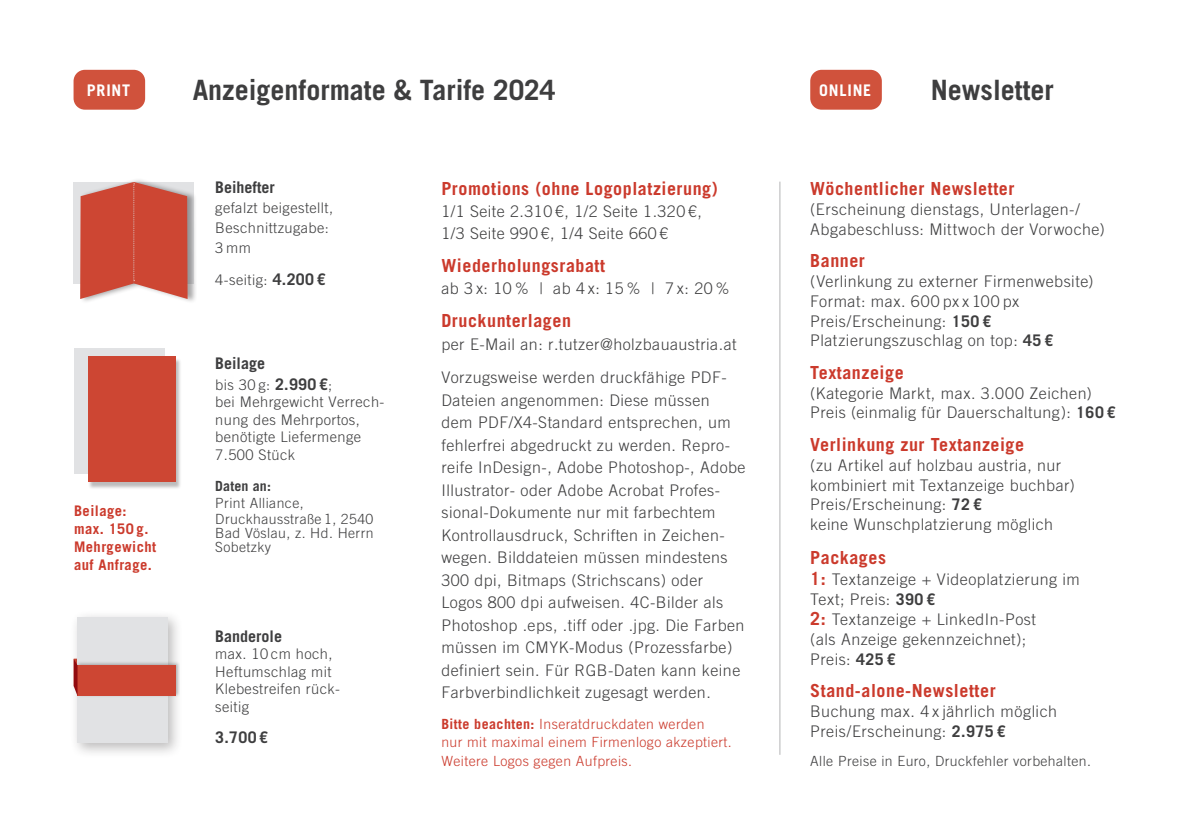
<style>
.page{position:relative;width:1191px;height:840px;background:#fff}
.page>*{position:absolute;margin:0;border:0;box-sizing:border-box;transform-origin:0 0}
.t1{font:700 28px "Trade Gothic LT Std";color:#3e3e3f}
.t2{font:700 18px "Trade Gothic LT Std";letter-spacing:.03em;color:#cb3a2c}
.t3{font:300 16px/22.4px "Trade Gothic LT Std";letter-spacing:.03em;color:#3e3e3f}
.t4{font:700 16px "Trade Gothic LT Std";color:#3e3e3f}
.t5{font:700 16px "Trade Gothic LT Std";letter-spacing:.05em;color:#fff}
.t6{font:300 14.6px/17.6px "Trade Gothic LT Std";letter-spacing:.03em;color:#3e3e3f}
.t7{font:700 14.6px/18px "Trade Gothic LT Std";letter-spacing:.03em;color:#cb3a2c}
.t8{font:300 14px/16.8px "Trade Gothic LT Std";letter-spacing:.03em;color:#3e3e3f}
.t9{font:300 14px/18.8px "Trade Gothic LT Std";letter-spacing:.03em;color:#cb3a2c}
.t10{font:700 14px "Trade Gothic LT Std";letter-spacing:.01em;color:#3e3e3f}
.s1{font-weight:700;font-size:16px}
.s2{font-weight:700}
.s3{font-weight:700;font-size:18px;color:#cb3a2c}
</style>
<div class="page">
<hr style="left:779px;top:181px;width:1px;height:573px;background:#808285">
<div style="left:74px;top:181px;width:60px;height:102px;background:#e1e2e4"></div>
<div style="left:80px;top:177px;width:117px;height:126px;background:#231f20;opacity:.4"></div>
<svg style="left:80px;top:182px;width:108px;height:117px;background:#d05c4b"></svg>
<div style="left:70px;top:609px;width:114px;height:149px;background:#231f20;opacity:.3"></div>
<div style="left:78px;top:617px;width:90px;height:125px;background:#e1e2e4"></div>
<div style="left:75px;top:660px;width:105px;height:37px;background:#231f20;opacity:.3"></div>
<div style="left:78px;top:665px;width:98px;height:30px;background:#cd4633"></div>
<svg style="left:74px;top:658px;width:3px;height:37px"></svg>
<div style="left:74px;top:348px;width:90px;height:125px;background:#e1e2e4"></div>
<div style="left:88px;top:358px;width:94px;height:131px;background:#231f20;opacity:.3"></div>
<div style="left:89px;top:356px;width:87px;height:125px;background:#cd4633"></div>
<div style="left:810px;top:70px;width:72px;height:40px;background:#d0523c;border-radius:11px"></div>
<div style="left:74px;top:70px;width:71px;height:40px;background:#d0523c;border-radius:11px"></div>
<p class="t5" style="left:87px;top:80px;width:45px">PRINT</p>
<h1 class="t1" style="left:193px;top:73px;width:364px">Anzeigenformate &amp; Tarife 2024</h1>
<p class="t5" style="left:819px;top:80px;width:53px">ONLINE</p>
<h1 class="t1" style="left:931px;top:73px;width:124px">Newsletter</h1>
<p class="t7" style="left:74px;top:501px;width:84px">Beilage: max. 150 g.<br>Mehrgewicht auf Anfrage.</p>
<p class="t4" style="left:215px;top:178px;width:61px">Beihefter</p>
<p class="t6" style="left:215px;top:198px;width:119px;line-height:20px">gefalzt beigestellt,<br>Beschnittzugabe:<br>3mm</p>
<p class="t6" style="left:215px;top:270px;width:112px">4-seitig: <span class="s1">4.200 €</span></p>
<p class="t4" style="left:215px;top:354px;width:51px">Beilage</p>
<p class="t6" style="left:215px;top:375px;width:171px">bis 30 g: <span class="s1">2.990 €</span>;<br>bei Mehrgewicht Verrech&shy;nung des Mehrportos, benötigte Liefermenge<br>7.500 Stück</p>
<p class="t10" style="left:215px;top:477px;width:57px">Daten an:</p>
<p class="t8" style="left:215px;top:493px;width:160px">Print Alliance,<br>Druckhausstraße 1, 2540</p>
<p class="t8" style="left:215px;top:526px;width:160px;line-height:14px">Bad Vöslau, z. Hd. Herrn<br>Sobetzky</p>
<p class="t4" style="left:215px;top:626px;width:68px">Banderole</p>
<p class="t6" style="left:215px;top:644px;width:126px">max. 10 cm hoch,<br>Heftumschlag mit<br>Klebestreifen rück&shy;seitig</p>
<p class="t4" style="left:215px;top:727px;width:54px">3.700 €</p>
<p class="t2" style="left:441px;top:177px;width:278px">Promotions (ohne Logoplatzierung)</p>
<p class="t3" style="left:441px;top:199px;width:262px">1/1 Seite 2.310 €, 1/2 Seite 1.320 €,<br>1/3 Seite 990 €, 1/4 Seite 660 €</p>
<p class="t2" style="left:441px;top:254px;width:165px">Wiederholungsrabatt</p>
<p class="t3" style="left:441px;top:277px;width:290px">ab 3 x: 10 % | ab 4 x: 15 % | 7 x: 20 %</p>
<p class="t2" style="left:441px;top:310px;width:131px">Druckunterlagen</p>
<p class="t3" style="left:441px;top:326px;width:297px;line-height:33.8px">per E-Mail an: r.tutzer@holzbauaustria.at<br>Vorzugsweise werden druckfähige PDF-</p>
<p class="t3" style="left:441px;top:388px;width:306px">Dateien angenommen: Diese müssen<br>dem PDF/X4-Standard entsprechen, um fehlerfrei abgedruckt zu werden. Repro&shy;reife InDesign-, Adobe Photoshop-, Adobe Illustrator- oder Adobe Acrobat Profes&shy;sional-Dokumente nur mit farbechtem Kontrollausdruck, Schriften in Zeichen&shy;wegen. Bilddateien müssen mindestens 300 dpi, Bitmaps (Strichscans) oder Logos 800 dpi aufweisen. 4C-Bilder als Photoshop .eps, .tiff oder .jpg. Die Farben müssen im CMYK-Modus (Prozessfarbe) definiert sein. Für RGB-Daten kann keine Farbverbindlichkeit zugesagt werden.</p>
<p class="t9" style="left:441px;top:713px;width:292px"><span class="s2">Bitte beachten:</span> Inseratdruckdaten werden<br>nur mit maximal einem Firmenlogo akzeptiert.<br>Weitere Logos gegen Aufpreis.</p>
<p class="t2" style="left:810px;top:177px;width:206px">Wöchentlicher Newsletter</p>
<p class="t3" style="left:810px;top:198px;width:296px;line-height:20px">(Erscheinung dienstags, Unterlagen-/<br>Abgabeschluss: Mittwoch der Vorwoche)</p>
<p class="t2" style="left:810px;top:249px;width:56px">Banner</p>
<p class="t3" style="left:810px;top:270px;width:285px;line-height:20px">(Verlinkung zu externer Firmenwebsite)<br>Format: max. 600 px x 100 px<br>Preis/Erscheinung: <span class="s2">150 €<br></span>Platzierungszuschlag on top: <span class="s2">45 €</span></p>
<p class="t2" style="left:810px;top:361px;width:95px">Textanzeige</p>
<p class="t3" style="left:810px;top:382px;width:307px;line-height:20px">(Kategorie Markt, max. 3.000 Zeichen)<br>Preis (einmalig für Dauerschaltung): <span class="s2">160 €</span></p>
<p class="t2" style="left:810px;top:433px;width:215px">Verlinkung zur Textanzeige</p>
<p class="t3" style="left:810px;top:454px;width:266px;line-height:20px">(zu Artikel auf holzbau austria, nur kombiniert mit Textanzeige buchbar)<br>Preis/Erscheinung: <span class="s2">72 €<br></span>keine Wunschplatzierung möglich</p>
<p class="t2" style="left:810px;top:546px;width:77px">Packages</p>
<p class="t3" style="left:810px;top:568px;width:271px;line-height:20.2px"><span class="s3">1:</span> Textanzeige + Videoplatzierung im<br>Text; Preis: <span class="s2">390 €<br></span><span class="s3">2:</span> Textanzeige + LinkedIn-Post<br>(als Anzeige gekennzeichnet);<br>Preis: <span class="s2">425 €</span></p>
<p class="t2" style="left:810px;top:679px;width:187px">Stand-alone-Newsletter</p>
<p class="t3" style="left:810px;top:701px;width:248px;line-height:20px">Buchung max. 4 x jährlich möglich<br>Preis/Erscheinung: <span class="s2">2.975 €</span></p>
<p class="t8" style="left:810px;top:752px;width:282px">Alle Preise in Euro, Druckfehler vorbehalten.</p>
</div>
